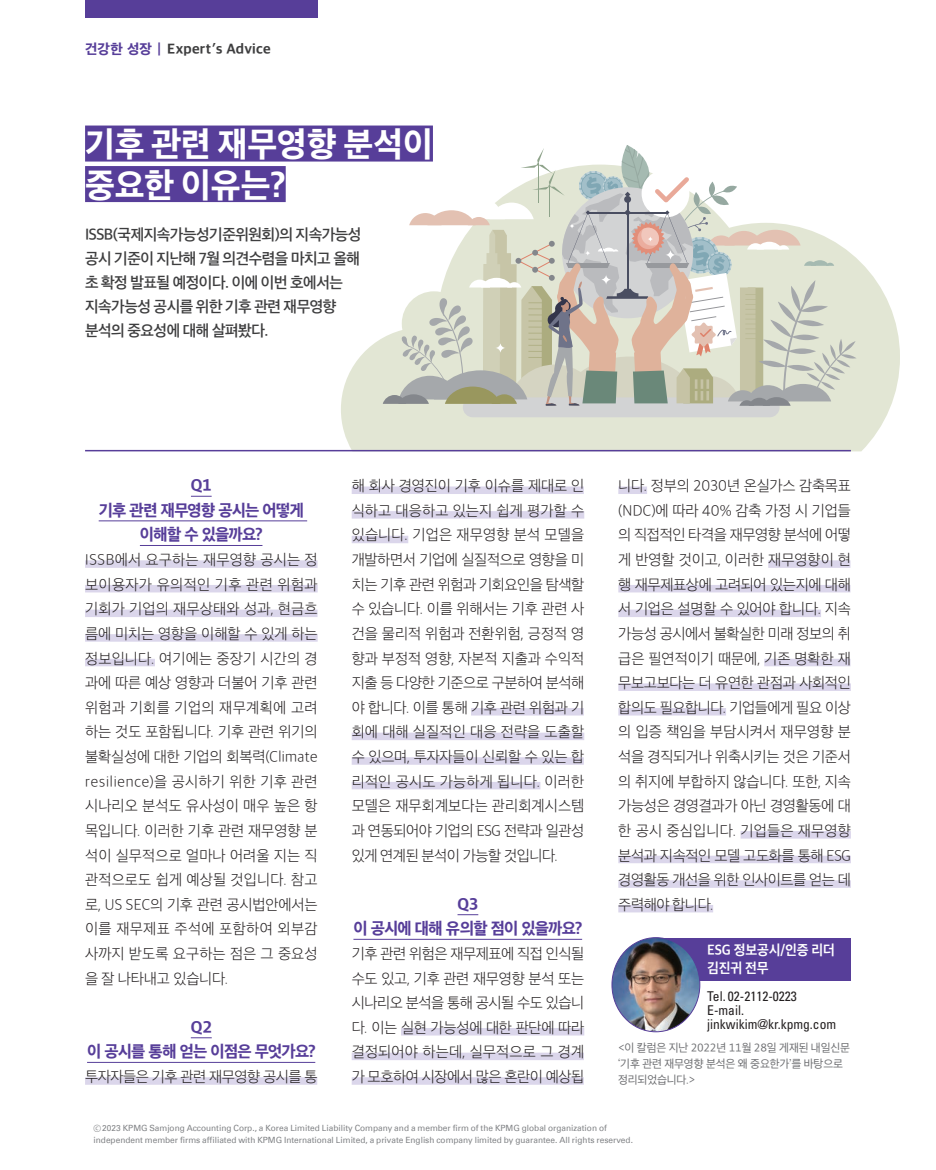
<style>
.page{position:relative;width:936px;height:1170px;background:#fff}
.page>*{position:absolute;margin:0;border:0;box-sizing:border-box;transform-origin:0 0}
.t1{font:33px/40.5px "SD Gothic Neoa h Ex Bd";color:#fff}
.t2{font:15.75px/24.6px "SD Gothic Neoa Uni h Eb";letter-spacing:-.045em;color:#573e99;text-align:center}
.t3{font:15px/24px "SD Gothic Neoa f Sm";letter-spacing:-.03em;color:#3e3e3f}
.t4{font:14.55px/24.6px "SD Gothic Neoa b Ult Lt";letter-spacing:-.015em;color:#231f20;text-align:justify}
.t5{font:condensed 13.5px/14.2px "Univers LT Std";color:#231f20}
.t6{font:13.5px "SD Gothic Neoa h Ex Bd";letter-spacing:.015em;color:#3e3e3f}
.t7{font:13.5px/18px "SD Gothic Neoa Uni g Bd";letter-spacing:-.015em;color:#fff;scale:.95 1}
.t8{font:10.95px/15.8px "SD Gothic Neoa Uni d Rg";letter-spacing:-.015em;color:#6c6d70}
.t9{font:8.55px/12.5px "Universfor KPMG";color:#808285}
.s1{color:#573e99}
.s2{font-family:"SD Gothic Neoa Uni b Ul"}
</style>
<div class="page">
<div style="left:85px;top:0;width:232px;height:17px;background:#573e99"></div>
<svg style="left:341px;top:258px;width:558px;height:193px;fill:#e2e6d4"></svg>
<div style="left:463px;top:397px;width:316px;height:20px;background:#d2d3d4;border-radius:10px"></div>
<svg style="left:371px;top:145px;width:485px;height:261px"></svg>
<div style="left:658px;top:937px;width:192px;height:43px;background:#573e99"></div>
<div style="left:351px;top:486px;width:233px;height:8px;background:#dbd6eb"></div>
<div style="left:351px;top:511px;width:233px;height:7px;background:#dbd6eb"></div>
<div style="left:351px;top:535px;width:57px;height:8px;background:#dbd6eb"></div>
<div style="left:471px;top:708px;width:113px;height:7px;background:#dbd6eb"></div>
<div style="left:351px;top:732px;width:233px;height:8px;background:#dbd6eb"></div>
<div style="left:351px;top:757px;width:233px;height:7px;background:#dbd6eb"></div>
<div style="left:351px;top:781px;width:189px;height:8px;background:#dbd6eb"></div>
<svg style="left:457px;top:914px;width:21px;height:1px"></svg>
<hr style="left:353px;top:938px;width:229px;height:1px;background:#573e99">
<div style="left:401px;top:1027px;width:183px;height:8px;background:#dbd6eb"></div>
<div style="left:351px;top:1052px;width:233px;height:8px;background:#dbd6eb"></div>
<div style="left:351px;top:1077px;width:233px;height:7px;background:#dbd6eb"></div>
<div style="left:618px;top:486px;width:29px;height:8px;background:#dbd6eb"></div>
<div style="left:768px;top:560px;width:82px;height:8px;background:#dbd6eb"></div>
<div style="left:618px;top:585px;width:232px;height:7px;background:#dbd6eb"></div>
<div style="left:618px;top:609px;width:203px;height:8px;background:#dbd6eb"></div>
<div style="left:764px;top:658px;width:86px;height:8px;background:#dbd6eb"></div>
<div style="left:618px;top:683px;width:232px;height:8px;background:#dbd6eb"></div>
<div style="left:618px;top:708px;width:108px;height:7px;background:#dbd6eb"></div>
<div style="left:740px;top:831px;width:110px;height:7px;background:#dbd6eb"></div>
<div style="left:618px;top:855px;width:232px;height:8px;background:#dbd6eb"></div>
<div style="left:618px;top:880px;width:232px;height:7px;background:#dbd6eb"></div>
<div style="left:618px;top:904px;width:95px;height:8px;background:#dbd6eb"></div>
<svg style="left:191px;top:496px;width:21px;height:1px"></svg>
<hr style="left:99px;top:520px;width:208px;height:1px;background:#573e99">
<hr style="left:140px;top:545px;width:122px;height:1px;background:#573e99">
<div style="left:85px;top:560px;width:232px;height:8px;background:#dbd6eb"></div>
<div style="left:85px;top:585px;width:232px;height:7px;background:#dbd6eb"></div>
<div style="left:85px;top:609px;width:232px;height:8px;background:#dbd6eb"></div>
<div style="left:85px;top:634px;width:232px;height:7px;background:#dbd6eb"></div>
<div style="left:85px;top:658px;width:70px;height:8px;background:#dbd6eb"></div>
<svg style="left:191px;top:1037px;width:21px;height:1px"></svg>
<hr style="left:87px;top:1061px;width:228px;height:1px;background:#573e99">
<div style="left:85px;top:1077px;width:232px;height:7px;background:#dbd6eb"></div>
<div style="left:85px;top:125px;width:348px;height:36px;background:#573e99"></div>
<div style="left:85px;top:166px;width:201px;height:36px;background:#573e99"></div>
<hr style="left:85px;top:450px;width:765px;height:1px;background:#573e99">
<img style="left:612px;top:937px;width:87px;height:94px">
<p class="t6" style="left:85px;top:42px;width:187px"><span class="s1">건강한 성장 |</span> Expert′s Advice</p>
<h1 class="t1" style="left:85px;top:124px;width:349px">기후 관련 재무영향 분석이 중요한 이유는?</h1>
<p class="t3" style="left:85px;top:222px;width:278px">ISSB(국제지속가능성기준위원회)의 지속가능성 공시 기준이 지난해 7월 의견수렴을 마치고 올해 초 확정 발표될 예정이다. 이에 이번 호에서는 지속가능성 공시를 위한 기후 관련 재무영향 분석의 중요성에 대해 살펴봤다.</p>
<p class="t2" style="left:99px;top:473px;width:207px">Q1<br>기후 관련 재무영향 공시는 어떻게 이해할 수 있을까요?</p>
<p class="t4" style="left:85px;top:547px;width:234px">ISSB에서 요구하는 재무영향 공시는 정 보이용자가 유의적인 기후 관련 위험과 기회가 기업의 재무상태와 성과, 현금흐 름에 미치는 영향을 이해할 수 있게 하는 정보입니다. 여기에는 중장기 시간의 경 과에 따른 예상 영향과 더불어 기후 관련 위험과 기회를 기업의 재무계획에 고려 하는 것도 포함됩니다. 기후 관련 위기의 불확실성에 대한 기업의 회복력(Climate resilience)을 공시하기 위한 기후 관련 시나리오 분석도 유사성이 매우 높은 항 목입니다. 이러한 기후 관련 재무영향 분 석이 실무적으로 얼마나 어려울 지는 직 관적으로도 쉽게 예상될 것입니다. 참고 로, US SEC의 기후 관련 공시법안에서는 이를 재무제표 주석에 포함하여 외부감 사까지 받도록 요구하는 점은 그 중요성 을 잘 나타내고 있습니다.</p>
<p class="t2" style="left:87px;top:1014px;width:230px">Q2<br>이 공시를 통해 얻는 이점은 무엇가요?</p>
<p class="t4" style="left:85px;top:1064px;width:234px">투자자들은 기후 관련 재무영향 공시를 통</p>
<p class="t4" style="left:351px;top:473px;width:234px">해 회사 경영진이 기후 이슈를 제대로 인 식하고 대응하고 있는지 쉽게 평가할 수 있습니다. 기업은 재무영향 분석 모델을 개발하면서 기업에 실질적으로 영향을 미 치는 기후 관련 위험과 기회요인을 탐색할 수 있습니다. 이를 위해서는 기후 관련 사 건을 물리적 위험과 전환위험, 긍정적 영 향과 부정적 영향, 자본적 지출과 수익적 지출 등 다양한 기준으로 구분하여 분석해 야 합니다. 이를 통해 기후 관련 위험과 기 회에 대해 실질적인 대응 전략을 도출할 수 있으며, 투자자들이 신뢰할 수 있는 합 리적인 공시도 가능하게 됩니다. 이러한 모델은 재무회계보다는 관리회계시스템 과 연동되어야 기업의 ESG 전략과 일관성 있게 연계된 분석이 가능할 것입니다.</p>
<p class="t2" style="left:353px;top:891px;width:230px">Q3<br>이 공시에 대해 유의할 점이 있을까요?</p>
<p class="t4" style="left:351px;top:941px;width:234px">기후 관련 위험은 재무제표에 직접 인식될 수도 있고, 기후 관련 재무영향 분석 또는 시나리오 분석을 통해 공시될 수도 있습니 다. 이는 실현 가능성에 대한 판단에 따라 결정되어야 하는데, 실무적으로 그 경계 가 모호하여 시장에서 많은 혼란이 예상됩</p>
<p class="t4" style="left:618px;top:473px;width:234px">니다. 정부의 2030년 온실가스 감축목표 (NDC)에 따라 40% 감축 가정 시 기업들 의 직접적인 타격을 재무영향 분석에 어떻 게 반영할 것이고, 이러한 재무영향이 현 행 재무제표상에 고려되어 있는지에 대해 서 기업은 설명할 수 있어야 합니다. 지속 가능성 공시에서 불확실한 미래 정보의 취 급은 필연적이기 때문에, 기존 명확한 재 무보고보다는 더 유연한 관점과 사회적인 합의도 필요합니다. 기업들에게 필요 이상 의 입증 책임을 부담시켜서 재무영향 분 석을 경직되거나 위축시키는 것은 기준서 의 취지에 부합하지 않습니다. 또한, 지속 가능성은 경영결과가 아닌 경영활동에 대 한 공시 중심입니다. 기업들은 재무영향 분석과 지속적인 모델 고도화를 통해 ESG 경영활동 개선을 위한 인사이트를 얻는 데 주력해야 합니다.</p>
<p class="t7" style="left:707px;top:940px;width:136px">ESG 정보공시/인증 리더 김진귀 전무</p>
<p class="t5" style="left:707px;top:988px;width:130px">Tel. 02-2112-0223<br>E-mail. jinkwikim@kr.kpmg.com</p>
<p class="t8" style="left:618px;top:1039px;width:233px">&lt;이 칼럼은 지난 2022년 11월 28일 게재된 내일신문 ‘기후 관련 재무영향 분석은 왜 중요한가’를 바탕으로 정리되었습니다.&gt;</p>
<p class="t9" style="left:94px;top:1121px;width:541px"><span class="s2">ⓒ</span> 2023 KPMG Samjong Accounting Corp., a Korea Limited Liability Company and a member firm of the KPMG global organization of independent member firms affiliated with KPMG International Limited, a private English company limited by guarantee. All rights reserved.</p>
</div>
